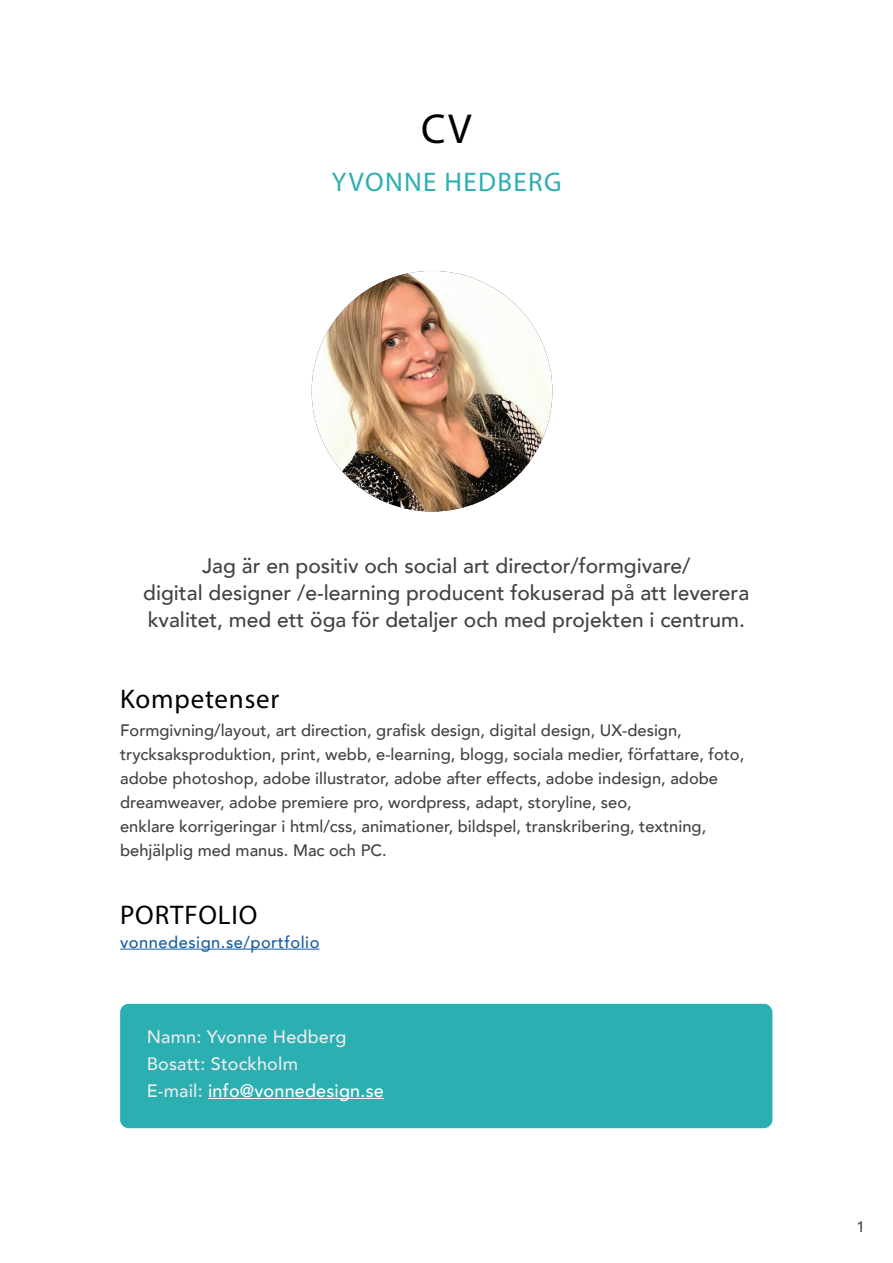
<style>
.page{position:relative;width:893px;height:1263px;background:#fff}
.page>*{position:absolute;margin:0;border:0;box-sizing:border-box;transform-origin:0 0}
.t1{font:42px "Myriad Pro";color:#000001}
.t2{font:27px "Myriad Pro";letter-spacing:.03em;color:#000001}
.t3{font:27px "Myriad Pro";letter-spacing:.05em;color:#2cafb1}
.t4{font:500 21px/27px "Avenir";color:#404245;text-align:center}
.t5{font:500 18px/27px "Avenir";letter-spacing:.01em;color:#ebebec}
.t6{font:500 16.5px/24px "Avenir";color:#404245}
.t7{font:500 16.5px "Avenir";letter-spacing:.03em;color:#175d9e}
.t8{font:500 15px "Avenir";color:#404245}
.s1{color:#fff}
</style>
<div class="page">
<hr style="left:120px;top:949px;width:199px;height:1px;background:#175d9e">
<div style="left:120px;top:1004px;width:652px;height:124px;background:#2cafb1;border-radius:9px"></div>
<hr style="left:208px;top:1098px;width:176px;height:1px;background:#fff">
<img style="left:312px;top:271px;width:240px;height:241px;border-radius:120px">
<h1 class="t1" style="left:421px;top:103px;width:52px">CV</h1>
<h2 class="t3" style="left:332px;top:166px;width:231px">YVONNE HEDBERG</h2>
<p class="t4" style="left:143px;top:551px;width:608px">Jag är en positiv och social art director/formgivare/<br>digital designer /e-learning producent fokuserad på att leverera kvalitet, med ett öga för detaljer och med projekten i centrum.</p>
<h2 class="t2" style="left:120px;top:682px;width:161px">Kompetenser</h2>
<p class="t6" style="left:120px;top:718px;width:626px">Formgivning/layout, art direction, grafisk design, digital design, UX-design, trycksaksproduktion, print, webb, e-learning, blogg, sociala medier, författare, foto, adobe photoshop, adobe illustrator, adobe after effects, adobe indesign, adobe dreamweaver, adobe premiere pro, wordpress, adapt, storyline, seo,<br>enklare korrigeringar i html/css, animationer, bildspel, transkribering, textning, behjälplig med manus. Mac och PC.</p>
<h2 class="t2" style="left:120px;top:898px;width:139px">PORTFOLIO</h2>
<p class="t7" style="left:120px;top:928px;width:201px">vonnedesign.se/portfolio</p>
<p class="t5" style="left:147px;top:1022px;width:239px">Namn: Yvonne Hedberg<br>Bosatt: Stockholm<br>E-mail: <span class="s1">info@vonnedesign.se</span></p>
<p class="t8" style="left:856px;top:1214px;width:10px">1</p>
</div>
